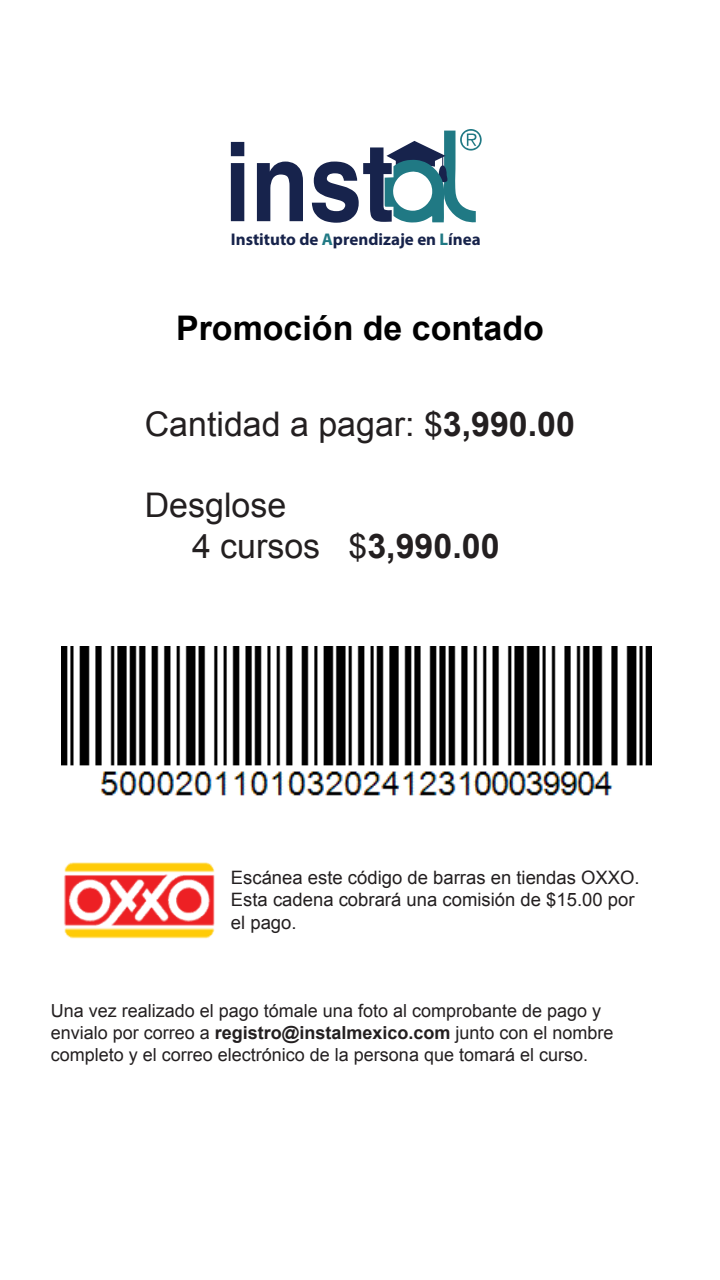
<style>
.page{position:relative;width:720px;height:1280px;background:#fff}
.page>*{position:absolute;margin:0;border:0;box-sizing:border-box;transform-origin:0 0}
.t1{font:33.9px/40.7px "Arial";color:#231f20}
.t2{font:700 33.9px "Arial";color:#000}
.t3{font:18.5px/22.2px "Arial";color:#231f20}
.t4{font:18px/21.6px "Arial";color:#231f20}
.t5{font:700 17px "Myriad Pro";color:#17234b}
.s1{color:#207984}
.s2{font-weight:700}
</style>
<div class="page">
<svg style="left:231px;top:142px;width:13px;height:79px"></svg>
<svg style="left:257px;top:162px;width:46px;height:59px"></svg>
<svg style="left:312px;top:129px;width:170px;height:94px"></svg>
<img style="left:64px;top:862px;width:151px;height:77px">
<img style="left:61px;top:646px;width:591px;height:150px">
<p class="t5" style="left:231px;top:228px;width:251px">Instituto de <span class="s1">A</span>prendizaje en <span class="s1">L</span>ínea</p>
<h1 class="t2" style="left:176px;top:306px;width:369px">Promoción de contado</h1>
<h1 class="t1" style="left:145px;top:404px;width:432px">Cantidad a pagar: $<span class="s2">3,990.00</span></h1>
<h1 class="t1" style="left:192px;top:486px;width:309px;text-indent:-47px">Desglose<br>4 cursos $<span class="s2">3,990.00</span></h1>
<p class="t3" style="left:231px;top:867px;width:410px">Escánea este código de barras en tiendas OXXO.<br>Esta cadena cobrará una comisión de $15.00 por el pago.</p>
<p class="t4" style="left:51px;top:1001px;width:564px">Una vez realizado el pago tómale una foto al comprobante de pago y envialo por correo a <span class="s2">registro@instalmexico.com</span> junto con el nombre completo y el correo electrónico de la persona que tomará el curso.</p>
</div>
